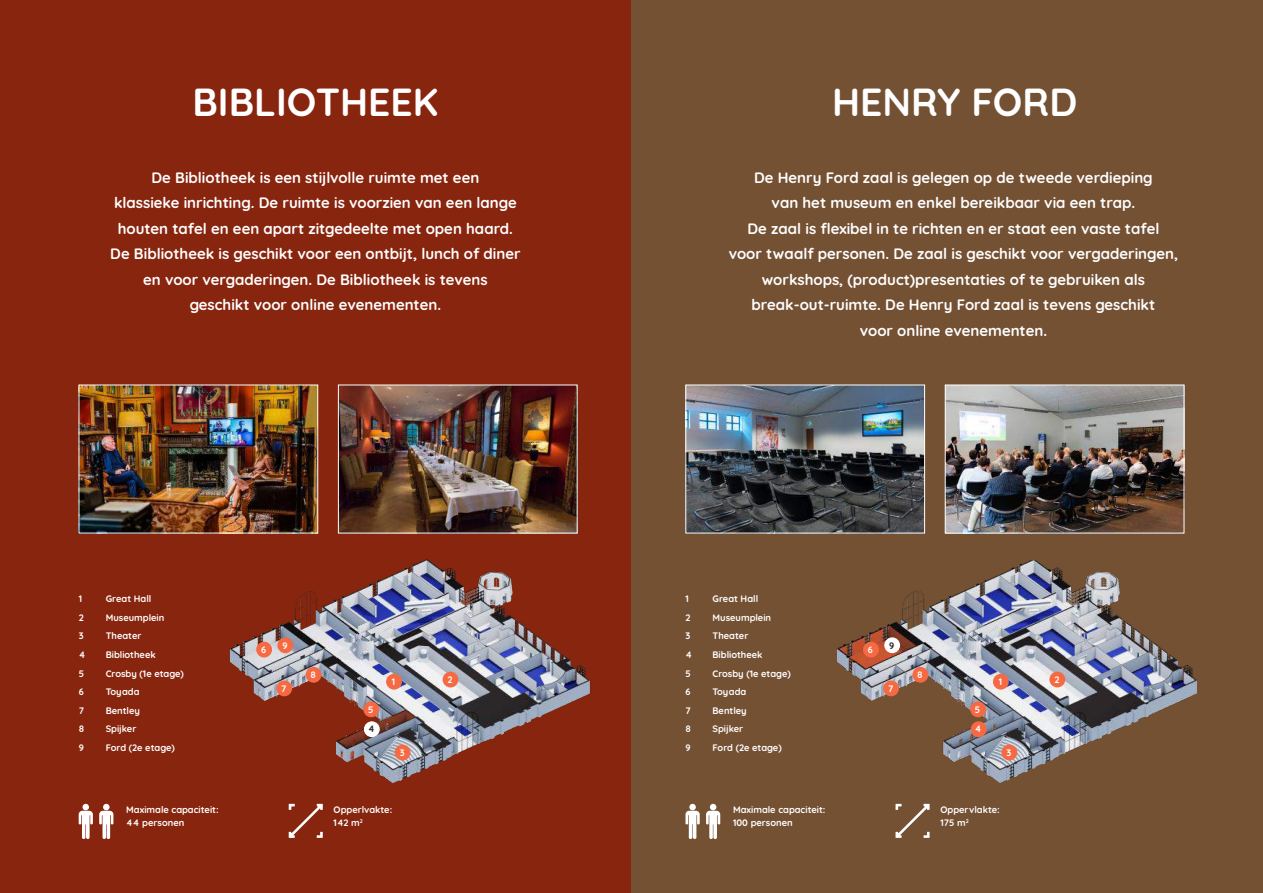
<style>
.page{position:relative;width:1263px;height:893px;background:#fff}
.page>*{position:absolute;margin:0;border:0;box-sizing:border-box;transform-origin:0 0}
.t1{font:700 39px "Quicksand";color:#fff}
.t2{font:700 15px/25.5px "Quicksand";color:#fff;text-align:center}
.t3{font:700 9.3px/12.6px "Quicksand";color:#fff}
.t4{font:700 9.3px "Quicksand";color:#241f1f}
</style>
<div class="page">
<div style="left:0;top:0;width:631px;height:893px;background:#88250e"></div>
<img style="left:340px;top:387px;width:235px;height:144px">
<img style="left:81px;top:387px;width:235px;height:144px">
<div style="left:631px;top:0;width:632px;height:893px;background:#755134"></div>
<svg style="left:99px;top:804px;width:14px;height:35px"></svg>
<svg style="left:79px;top:804px;width:14px;height:35px"></svg>
<svg style="left:289px;top:804px;width:34px;height:34px"></svg>
<img style="left:947px;top:387px;width:235px;height:144px">
<div style="left:945px;top:385px;width:239px;height:148px;border:1px solid #fff"></div>
<img style="left:687px;top:387px;width:236px;height:144px">
<div style="left:685px;top:385px;width:240px;height:148px;border:1px solid #fff"></div>
<svg style="left:706px;top:804px;width:14px;height:35px"></svg>
<svg style="left:685px;top:804px;width:15px;height:35px"></svg>
<svg style="left:895px;top:804px;width:34px;height:34px"></svg>
<img style="left:837px;top:561px;width:361px;height:222px">
<img style="left:229px;top:559px;width:361px;height:225px">
<div style="left:443px;top:672px;width:15px;height:15px;background:#f56a42;border-radius:50%"></div>
<div style="left:395px;top:745px;width:15px;height:15px;background:#f56a42;border-radius:50%"></div>
<div style="left:364px;top:721px;width:16px;height:16px;background:#fff;border-radius:50%"></div>
<div style="left:363px;top:701px;width:16px;height:16px;background:#f56a42;border-radius:50%"></div>
<div style="left:276px;top:680px;width:16px;height:16px;background:#f56a42;border-radius:50%"></div>
<div style="left:306px;top:667px;width:15px;height:16px;background:#f56a42;border-radius:50%"></div>
<div style="left:256px;top:642px;width:16px;height:15px;background:#f56a42;border-radius:50%"></div>
<div style="left:277px;top:637px;width:16px;height:16px;background:#f56a42;border-radius:50%"></div>
<div style="left:386px;top:674px;width:16px;height:16px;background:#f56a42;border-radius:50%"></div>
<div style="left:1049px;top:672px;width:16px;height:15px;background:#f56a42;border-radius:50%"></div>
<div style="left:1001px;top:745px;width:16px;height:15px;background:#f56a42;border-radius:50%"></div>
<div style="left:971px;top:721px;width:15px;height:16px;background:#f56a42;border-radius:50%"></div>
<div style="left:970px;top:701px;width:16px;height:16px;background:#f56a42;border-radius:50%"></div>
<div style="left:883px;top:680px;width:16px;height:16px;background:#f56a42;border-radius:50%"></div>
<div style="left:912px;top:667px;width:16px;height:16px;background:#f56a42;border-radius:50%"></div>
<div style="left:863px;top:642px;width:16px;height:15px;background:#f56a42;border-radius:50%"></div>
<div style="left:884px;top:637px;width:16px;height:16px;background:#fff;border-radius:50%"></div>
<div style="left:993px;top:674px;width:16px;height:16px;background:#f56a42;border-radius:50%"></div>
<h1 class="t1" style="left:192px;top:69px;width:247px">BIBLIOTHEEK</h1>
<p class="t2" style="left:110px;top:164px;width:412px">De Bibliotheek is een stijlvolle ruimte met een<br>klassieke inrichting. De ruimte is voorzien van een lange houten tafel en een apart zitgedeelte met open haard.<br>De Bibliotheek is geschikt voor een ontbijt, lunch of diner en voor vergaderingen. De Bibliotheek is tevens<br>geschikt voor online evenementen.</p>
<h1 class="t1" style="left:832px;top:69px;width:247px">HENRY FORD</h1>
<p class="t2" style="left:729px;top:164px;width:451px">De Henry Ford zaal is gelegen op de tweede verdieping<br>van het museum en enkel bereikbaar via een trap.<br>De zaal is flexibel in te richten en er staat een vaste tafel<br>voor twaalf personen. De zaal is geschikt voor vergaderingen, workshops, (product)presentaties of te gebruiken als break-out-ruimte. De Henry Ford zaal is tevens geschikt<br>voor online evenementen.</p>
<p class="t3" style="left:79px;top:592px;width:5px">1</p>
<p class="t3" style="left:106px;top:592px;width:47px">Great Hall</p>
<p class="t3" style="left:79px;top:610px;width:7px">2</p>
<p class="t3" style="left:106px;top:610px;width:60px">Museumplein</p>
<p class="t3" style="left:79px;top:629px;width:6px">3</p>
<p class="t3" style="left:106px;top:629px;width:37px">Theater</p>
<p class="t3" style="left:79px;top:648px;width:8px">4</p>
<p class="t3" style="left:106px;top:648px;width:52px">Bibliotheek</p>
<p class="t3" style="left:79px;top:666px;width:7px">5</p>
<p class="t3" style="left:106px;top:666px;width:80px">Crosby (1e etage)</p>
<p class="t3" style="left:79px;top:685px;width:7px">6</p>
<p class="t3" style="left:106px;top:685px;width:35px">Toyada</p>
<p class="t3" style="left:79px;top:703px;width:7px">7</p>
<p class="t3" style="left:106px;top:703px;width:36px">Bentley</p>
<p class="t3" style="left:79px;top:722px;width:7px">8</p>
<p class="t3" style="left:106px;top:722px;width:32px">Spijker</p>
<p class="t3" style="left:79px;top:741px;width:7px">9</p>
<p class="t3" style="left:106px;top:741px;width:71px">Ford (2e etage)</p>
<p class="t3" style="left:261px;top:642px;width:7px">6</p>
<p class="t3" style="left:282px;top:638px;width:7px">9</p>
<p class="t3" style="left:281px;top:681px;width:7px">7</p>
<p class="t3" style="left:310px;top:668px;width:7px">8</p>
<p class="t3" style="left:368px;top:702px;width:7px">5</p>
<p class="t4" style="left:368px;top:721px;width:8px">4</p>
<p class="t3" style="left:685px;top:592px;width:5px">1</p>
<p class="t3" style="left:712px;top:592px;width:47px">Great Hall</p>
<p class="t3" style="left:685px;top:610px;width:7px">2</p>
<p class="t3" style="left:712px;top:610px;width:60px">Museumplein</p>
<p class="t3" style="left:685px;top:629px;width:6px">3</p>
<p class="t3" style="left:712px;top:629px;width:37px">Theater</p>
<p class="t3" style="left:685px;top:648px;width:8px">4</p>
<p class="t3" style="left:712px;top:648px;width:52px">Bibliotheek</p>
<p class="t3" style="left:685px;top:666px;width:7px">5</p>
<p class="t3" style="left:712px;top:666px;width:80px">Crosby (1e etage)</p>
<p class="t3" style="left:685px;top:685px;width:7px">6</p>
<p class="t3" style="left:712px;top:685px;width:35px">Toyada</p>
<p class="t3" style="left:685px;top:703px;width:7px">7</p>
<p class="t3" style="left:712px;top:703px;width:36px">Bentley</p>
<p class="t3" style="left:685px;top:722px;width:7px">8</p>
<p class="t3" style="left:712px;top:722px;width:32px">Spijker</p>
<p class="t3" style="left:685px;top:741px;width:7px">9</p>
<p class="t3" style="left:712px;top:741px;width:71px">Ford (2e etage)</p>
<p class="t4" style="left:889px;top:637px;width:7px">9</p>
<p class="t3" style="left:868px;top:642px;width:7px">6</p>
<p class="t3" style="left:917px;top:668px;width:7px">8</p>
<p class="t3" style="left:392px;top:674px;width:5px">1</p>
<p class="t3" style="left:1054px;top:672px;width:7px">2</p>
<p class="t3" style="left:448px;top:672px;width:7px">2</p>
<p class="t3" style="left:999px;top:674px;width:5px">1</p>
<p class="t3" style="left:888px;top:681px;width:7px">7</p>
<p class="t3" style="left:975px;top:702px;width:7px">5</p>
<p class="t3" style="left:975px;top:722px;width:8px">4</p>
<p class="t3" style="left:400px;top:745px;width:6px">3</p>
<p class="t3" style="left:1006px;top:745px;width:6px">3</p>
<p class="t3" style="left:126px;top:803px;width:94px">Maximale capaciteit:<br>44 personen</p>
<p class="t3" style="left:334px;top:803px;width:60px">Opperlvakte:<br>142 m<sup>2</sup></p>
<p class="t3" style="left:733px;top:803px;width:94px">Maximale capaciteit:<br>100 personen</p>
<p class="t3" style="left:940px;top:803px;width:61px">Oppervlakte:<br>175 m<sup>2</sup></p>
</div>
